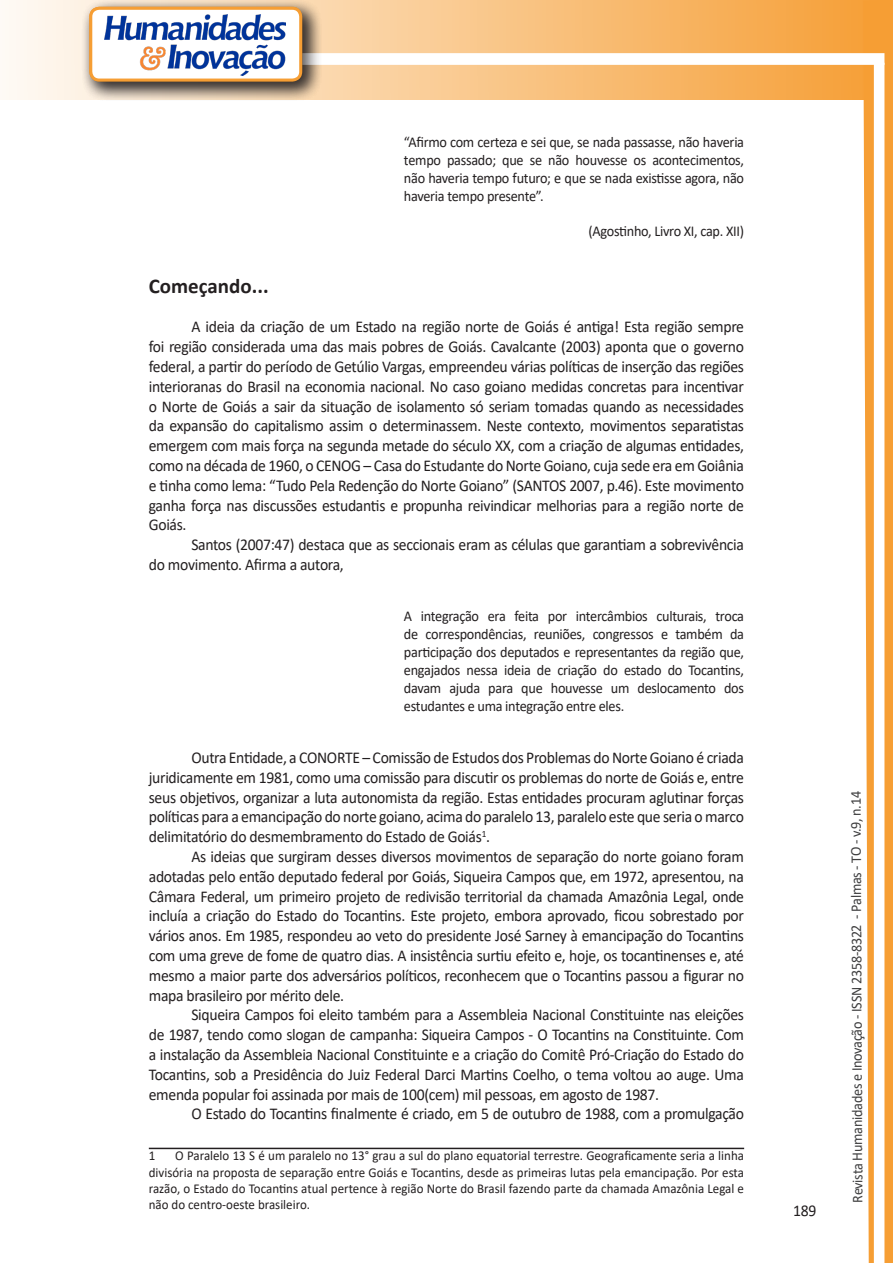
<style>
.page{position:relative;width:893px;height:1263px;background:#fff}
.page>*{position:absolute;margin:0;border:0;box-sizing:border-box;transform-origin:0 0}
.Titulo_2{font:700 21px "Calibri";color:#231f20}
.texto{font:16.5px/19.8px "Calibri";letter-spacing:-.02em;color:#231f20;text-align:justify;scale:.95 1}
.citacao{font:15px/18px "Calibri";letter-spacing:-.02em;color:#231f20;text-align:justify;scale:.95 1}
.t1{font:15px "Calibri";letter-spacing:-.025em;color:#3e3e3f;scale:.95 1}
.Rodapé{font:13.5px/16.2px "Calibri";color:#231f20;text-align:justify;scale:.96 1}
</style>
<div class="page">
<svg style="left:5px;top:0;width:858px;height:100px;background:#f9c484"></svg>
<div style="left:302px;top:53px;width:582px;height:12px;background:#fff;border:2px solid #fff"></div>
<svg style="left:863px;top:0;width:30px;height:1263px"></svg>
<div style="left:81px;top:0;width:241px;height:102px;background:#231f20;opacity:.75"></div>
<svg style="left:91px;top:8px;width:210px;height:72px"></svg>
<div style="left:89px;top:7px;width:213px;height:75px;border:3px solid #f69e34;border-radius:9px"></div>
<hr style="left:149px;top:1148px;width:595px;height:1px;background:#231f20">
<p class="citacao" style="left:404px;top:133px;width:360px">“Afirmo com certeza e sei que, se nada passasse, não haveria tempo passado; que se não houvesse os acontecimentos, não haveria tempo futuro; e que se nada existisse agora, não haveria tempo presente”.</p>
<p class="citacao" style="left:588px;top:222px;width:165px">(Agostinho, Livro XI, cap. XII)</p>
<p class="Titulo_2" style="left:149px;top:271px;width:121px">Começando...</p>
<p class="texto" style="left:149px;top:317px;width:628px;text-indent:43px">A ideia da criação de um Estado na região norte de Goiás é antiga! Esta região sempre foi região considerada uma das mais pobres de Goiás. Cavalcante (2003) aponta que o governo federal, a partir do período de Getúlio Vargas, empreendeu várias políticas de inserção das regiões interioranas do Brasil na economia nacional. No caso goiano medidas concretas para incentivar o Norte de Goiás a sair da situação de isolamento só seriam tomadas quando as necessidades da expansão do capitalismo assim o determinassem. Neste contexto, movimentos separatistas emergem com mais força na segunda metade do século XX, com a criação de algumas entidades, como na década de 1960, o CENOG – Casa do Estudante do Norte Goiano, cuja sede era em Goiânia e tinha como lema: “Tudo Pela Redenção do Norte Goiano” (SANTOS 2007, p.46). Este movimento ganha força nas discussões estudantis e propunha reivindicar melhorias para a região norte de Goiás.</p>
<p class="texto" style="left:149px;top:534px;width:628px;text-indent:43px">Santos (2007:47) destaca que as seccionais eram as células que garantiam a sobrevivência do movimento. Afirma a autora,</p>
<p class="citacao" style="left:404px;top:606px;width:360px">A integração era feita por intercâmbios culturais, troca de correspondências, reuniões, congressos e também da participação dos deputados e representantes da região que, engajados nessa ideia de criação do estado do Tocantins, davam ajuda para que houvesse um deslocamento dos estudantes e uma integração entre eles.</p>
<p class="texto" style="left:149px;top:747px;width:628px;text-indent:43px">Outra Entidade, a CONORTE – Comissão de Estudos dos Problemas do Norte Goiano é criada juridicamente em 1981, como uma comissão para discutir os problemas do norte de Goiás e, entre seus objetivos, organizar a luta autonomista da região. Estas entidades procuram aglutinar forças políticas para a emancipação do norte goiano, acima do paralelo 13, paralelo este que seria o marco delimitatório do desmembramento do Estado de Goiás<sup>1</sup>.</p>
<p class="texto" style="left:149px;top:846px;width:628px;text-indent:43px">As ideias que surgiram desses diversos movimentos de separação do norte goiano foram adotadas pelo então deputado federal por Goiás, Siqueira Campos que, em 1972, apresentou, na Câmara Federal, um primeiro projeto de redivisão territorial da chamada Amazônia Legal, onde incluía a criação do Estado do Tocantins. Este projeto, embora aprovado, ficou sobrestado por vários anos. Em 1985, respondeu ao veto do presidente José Sarney à emancipação do Tocantins com uma greve de fome de quatro dias. A insistência surtiu efeito e, hoje, os tocantinenses e, até mesmo a maior parte dos adversários políticos, reconhecem que o Tocantins passou a figurar no mapa brasileiro por mérito dele.</p>
<p class="texto" style="left:149px;top:1004px;width:628px;text-indent:43px">Siqueira Campos foi eleito também para a Assembleia Nacional Constituinte nas eleições de 1987, tendo como slogan de campanha: Siqueira Campos - O Tocantins na Constituinte. Com a instalação da Assembleia Nacional Constituinte e a criação do Comitê Pró-Criação do Estado do Tocantins, sob a Presidência do Juiz Federal Darci Martins Coelho, o tema voltou ao auge. Uma emenda popular foi assinada por mais de 100(cem) mil pessoas, em agosto de 1987.</p>
<p class="texto" style="left:191px;top:1103px;width:583px">O Estado do Tocantins finalmente é criado, em 5 de outubro de 1988, com a promulgação</p>
<p class="Rodapé" style="left:149px;top:1147px;width:8px">1</p>
<p class="Rodapé" style="left:149px;top:1147px;width:621px;text-indent:26px">O Paralelo 13 S é um paralelo no 13° grau a sul do plano equatorial terrestre. Geograficamente seria a linha divisória na proposta de separação entre Goiás e Tocantins, desde as primeiras lutas pela emancipação. Por esta razão, o Estado do Tocantins atual pertence à região Norte do Brasil fazendo parte da chamada Amazônia Legal e não do centro-oeste brasileiro.</p>
<p class="texto" style="left:793px;top:1200px;width:26px">189</p>
<p class="t1" style="left:846px;top:1203px;width:435px;rotate:-90deg">Revista Humanidades e Inovação - ISSN 2358-8322 - Palmas - TO - v.9, n.14</p>
</div>
